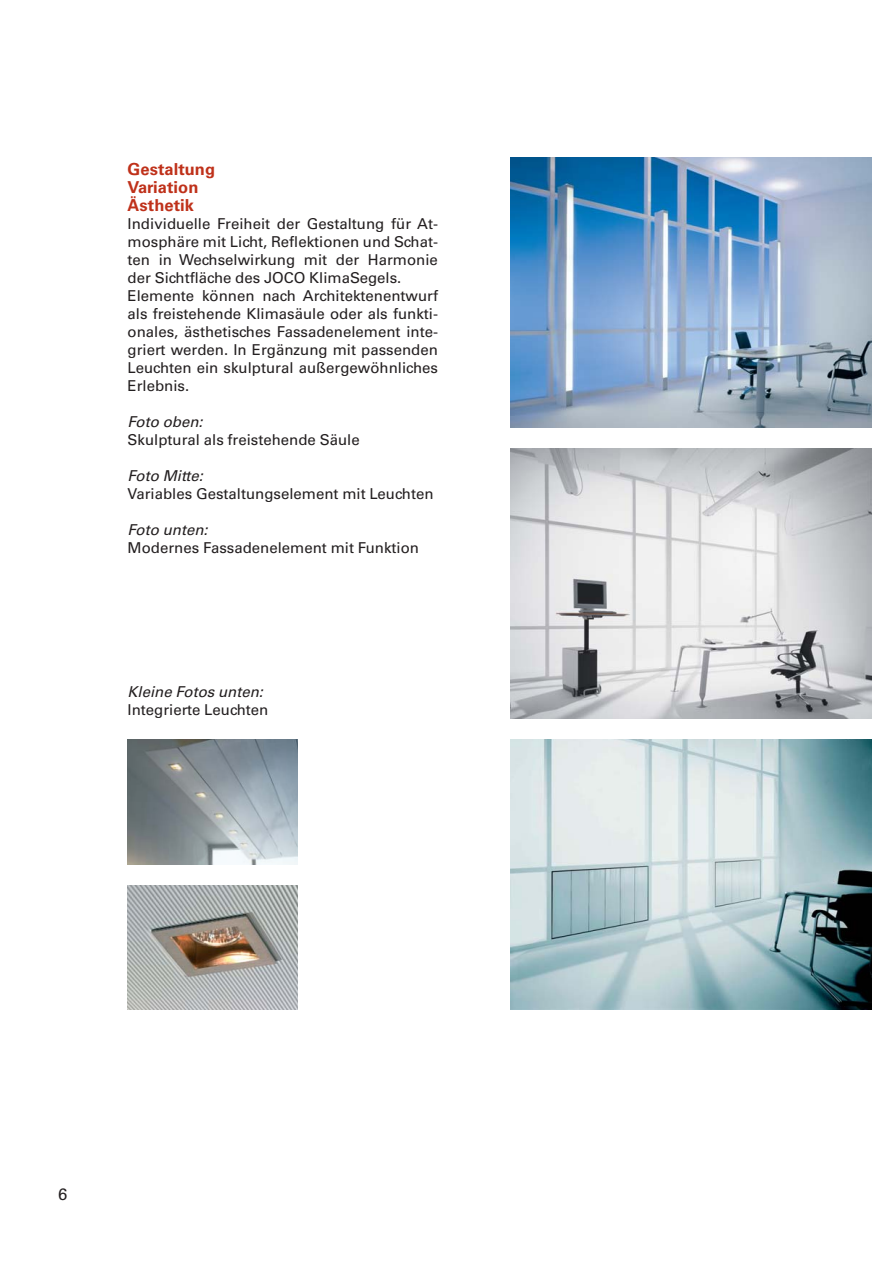
<style>
.page{position:relative;width:893px;height:1263px;background:#fff}
.page>*{position:absolute;margin:0;border:0;box-sizing:border-box;transform-origin:0 0}
.t1{font:700 16.5px/18px "Univers";letter-spacing:.005em;color:#bf311a}
.t2{font:16.5px "Univers";color:#231f20}
.t3{font:15px/18px "Univers";color:#231f20}
.t4{font:italic 15px "Univers";color:#231f20}
</style>
<div class="page">
<img style="left:510px;top:448px;width:362px;height:270px">
<img style="left:510px;top:740px;width:362px;height:270px">
<img style="left:510px;top:157px;width:362px;height:270px">
<img style="left:128px;top:885px;width:170px;height:125px">
<img style="left:128px;top:740px;width:170px;height:124px">
<p class="t1" style="left:128px;top:162px;width:89px">Gestaltung<br>Variation<br>Ästhetik</p>
<p class="t3" style="left:128px;top:216px;width:312px">Individuelle Freiheit der Gestaltung für At&shy;mosphäre mit Licht, Reflektionen und Schat&shy;ten in Wechselwirkung mit der Harmonie der Sichtfläche des JOCO KlimaSegels.<br>Elemente können nach Architektenentwurf als freistehende Klimasäule oder als funkti&shy;onales, ästhetisches Fassadenelement inte&shy;griert werden. In Ergänzung mit passenden Leuchten ein skulptural außergewöhnliches Erlebnis.</p>
<p class="t4" style="left:128px;top:416px;width:77px">Foto oben:</p>
<p class="t3" style="left:128px;top:432px;width:234px">Skulptural als freistehende Säule</p>
<p class="t4" style="left:128px;top:470px;width:77px">Foto Mitte:</p>
<p class="t3" style="left:128px;top:486px;width:307px">Variables Gestaltungselement mit Leuchten</p>
<p class="t4" style="left:128px;top:524px;width:82px">Foto unten:</p>
<p class="t3" style="left:128px;top:540px;width:293px">Modernes Fassadenelement mit Funktion</p>
<p class="t4" style="left:128px;top:686px;width:137px">Kleine Fotos unten:</p>
<p class="t3" style="left:128px;top:702px;width:142px">Integrierte Leuchten</p>
<p class="t2" style="left:58px;top:1188px;width:11px">6</p>
</div>
